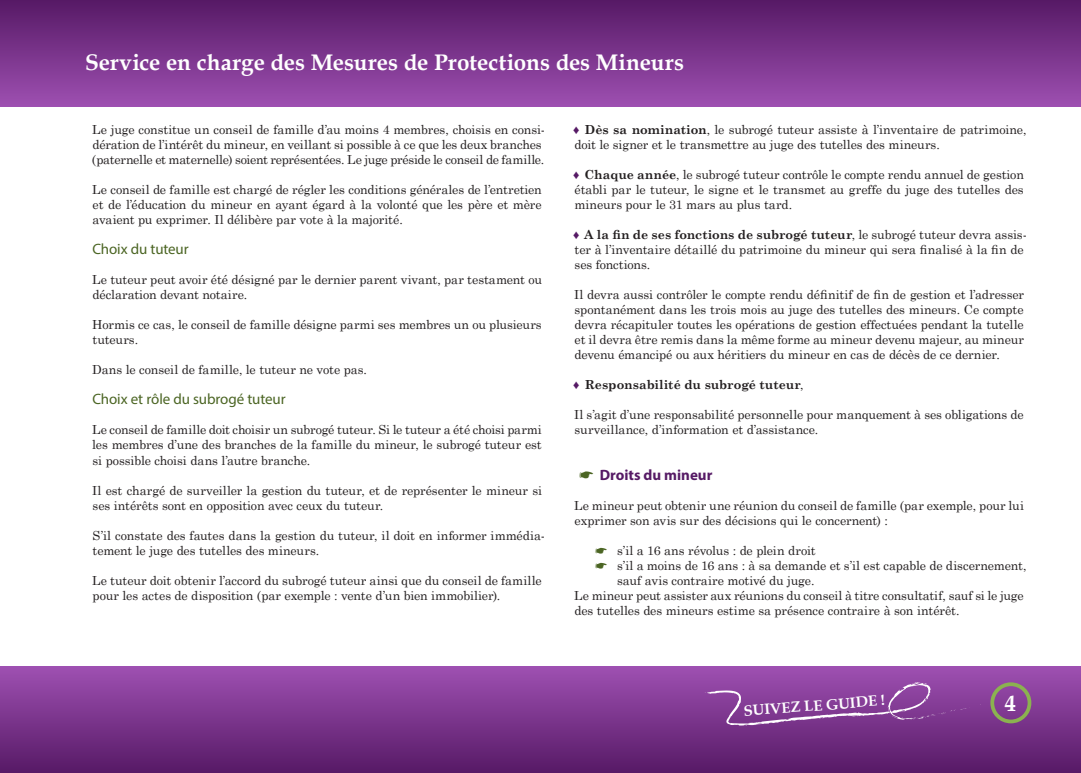
<style>
.page{position:relative;width:1081px;height:773px;background:#fff}
.page>*{position:absolute;margin:0;border:0;box-sizing:border-box;transform-origin:0 0}
.t1{font:700 22.5px "Book Antiqua";letter-spacing:.005em;color:#fff}
.t2{font:15px "Myriad Pro";letter-spacing:-.01em;color:#4b6523}
.t3{font:700 15px "Myriad Pro";color:#561a65}
.t4{font:700 14.88px "Book Antiqua";color:#fff}
.t5{font:12.5px/15px "Century Schoolbook";letter-spacing:-.01em;color:#231f20}
.t6{font:700 12.5px "Century Schoolbook";color:#231f20}
.s1{font-family:"Book Antiqua";color:#561a65}
.s2{font-weight:700}
.s3{font-family:"Book Antiqua";font-weight:400;color:#561a65}
.s4{font-weight:400}
</style>
<div class="page">
<div style="left:0;top:666px;width:1081px;height:106px;background:linear-gradient(to bottom,#9f51b2,#581b67)"></div>
<div style="left:0;top:0;width:1081px;height:106px;background:linear-gradient(to bottom,#561965,#9d4fb0)"></div>
<div style="left:990px;top:682px;width:41px;height:41px;border:4px solid #8bb250;border-radius:50%"></div>
<svg style="left:704px;top:682px;width:266px;height:43px;background:#8d499e"></svg>
<h1 class="t1" style="left:85px;top:47px;width:600px">Service en charge des Mesures de Protections des Mineurs</h1>
<p class="t5" style="left:92px;top:121px;width:454px">Le juge constitue un conseil de famille d’au moins 4 membres, choisis en consi&shy;dération de l’intérêt du mineur, en veillant si possible à ce que les deux branches (paternelle et maternelle) soient représentées. Le juge préside le conseil de famille.</p>
<p class="t5" style="left:92px;top:181px;width:451px;text-align:justify">Le conseil de famille est chargé de régler les conditions générales de l’entretien et de l’éducation du mineur en ayant égard à la volonté que les père et mère avaient pu exprimer. Il délibère par vote à la majorité.</p>
<p class="t2" style="left:92px;top:240px;width:98px">Choix du tuteur</p>
<p class="t5" style="left:92px;top:271px;width:451px">Le tuteur peut avoir été désigné par le dernier parent vivant, par testament ou déclaration devant notaire.</p>
<p class="t5" style="left:92px;top:316px;width:451px">Hormis ce cas, le conseil de famille désigne parmi ses membres un ou plusieurs tuteurs.</p>
<p class="t5" style="left:92px;top:361px;width:276px">Dans le conseil de famille, le tuteur ne vote pas.</p>
<p class="t2" style="left:92px;top:390px;width:195px">Choix et rôle du subrogé tuteur</p>
<p class="t5" style="left:92px;top:421px;width:451px;text-align:justify">Le conseil de famille doit choisir un subrogé tuteur. Si le tuteur a été choisi parmi les membres d’une des branches de la famille du mineur, le subrogé tuteur est si possible choisi dans l’autre branche.</p>
<p class="t5" style="left:92px;top:481px;width:451px">Il est chargé de surveiller la gestion du tuteur, et de représenter le mineur si ses intérêts sont en opposition avec ceux du tuteur.</p>
<p class="t5" style="left:92px;top:526px;width:454px">S’il constate des fautes dans la gestion du tuteur, il doit en informer immédia&shy;tement le juge des tutelles des mineurs.</p>
<p class="t5" style="left:92px;top:571px;width:451px">Le tuteur doit obtenir l’accord du subrogé tuteur ainsi que du conseil de famille pour les actes de disposition (par exemple : vente d’un bien immobilier).</p>
<p class="t5" style="left:573px;top:121px;width:455px"><span class="s1">♦</span> <span class="s2">Dès sa nomination</span>, le subrogé tuteur assiste à l’inventaire de patrimoine, doit le signer et le transmettre au juge des tutelles des mineurs.</p>
<p class="t5" style="left:573px;top:166px;width:452px;text-align:justify"><span class="s1">♦</span> <span class="s2">Chaque année</span>, le subrogé tuteur contrôle le compte rendu annuel de gestion établi par le tuteur, le signe et le transmet au greffe du juge des tutelles des mineurs pour le 31 mars au plus tard.</p>
<p class="t5" style="left:573px;top:226px;width:455px"><span class="s1">♦</span> <span class="s2">A la fin de ses fonctions de subrogé tuteur</span>, le subrogé tuteur devra assis&shy;ter à l’inventaire détaillé du patrimoine du mineur qui sera finalisé à la fin de ses fonctions.</p>
<p class="t5" style="left:574px;top:286px;width:451px;text-align:justify">Il devra aussi contrôler le compte rendu définitif de fin de gestion et l’adresser spontanément dans les trois mois au juge des tutelles des mineurs. Ce compte devra récapituler toutes les opérations de gestion effectuées pendant la tutelle et il devra être remis dans la même forme au mineur devenu majeur, au mineur devenu émancipé ou aux héritiers du mineur en cas de décès de ce dernier.</p>
<p class="t6" style="left:573px;top:375px;width:232px"><span class="s3">♦</span> Responsabilité du subrogé tuteur<span class="s4">,</span></p>
<p class="t5" style="left:574px;top:406px;width:451px">Il s’agit d’une responsabilité personnelle pour manquement à ses obligations de surveillance, d’information et d’assistance.</p>
<p class="t3" style="left:600px;top:464px;width:114px">Droits du mineur</p>
<p class="t5" style="left:574px;top:496px;width:451px">Le mineur peut obtenir une réunion du conseil de famille (par exemple, pour lui exprimer son avis sur des décisions qui le concernent) :</p>
<p class="t5" style="left:617px;top:541px;width:200px">s’il a 16 ans révolus : de plein droit</p>
<p class="t5" style="left:617px;top:556px;width:411px">s’il a moins de 16 ans : à sa demande et s’il est capable de discernement,</p>
<p class="t5" style="left:617px;top:571px;width:199px">sauf avis contraire motivé du juge.</p>
<p class="t5" style="left:574px;top:586px;width:451px">Le mineur peut assister aux réunions du conseil à titre consultatif, sauf si le juge</p>
<p class="t5" style="left:574px;top:601px;width:386px">des tutelles des mineurs estime sa présence contraire à son intérêt.</p>
<p class="t4" style="left:743px;top:700px;width:143px;rotate:-4deg">SUIVEZ LE GUIDE !</p>
<h1 class="t1" style="left:1005px;top:688px;width:13px">4</h1>
</div>
